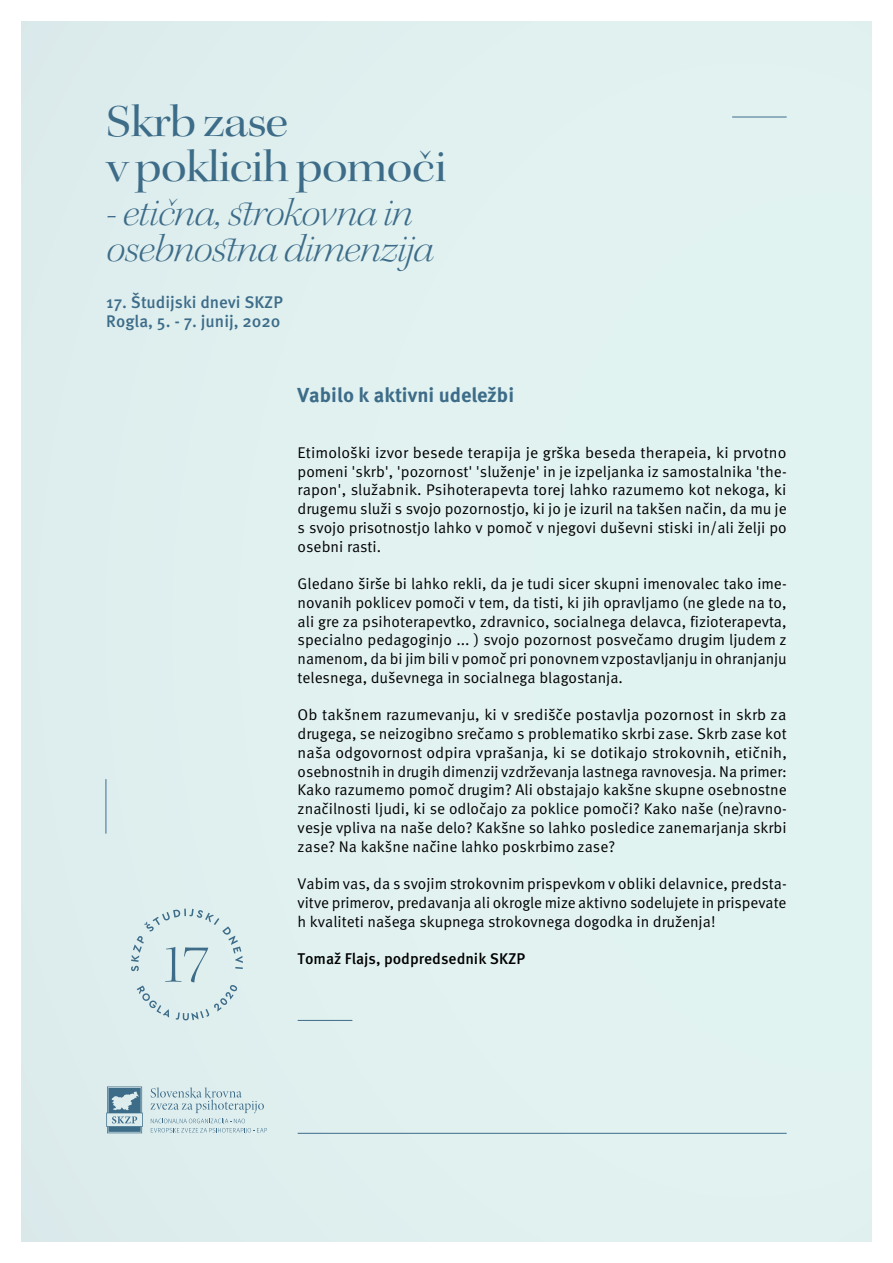
<style>
.page{position:relative;width:893px;height:1263px;background:#fff}
.page>*{position:absolute;margin:0;border:0;box-sizing:border-box;transform-origin:0 0}
.t1{font:45px/44.5px "Kepler Std Ext Disp";letter-spacing:-.02em;color:#3d6c89}
.t2{font:38.25px/35.7px "Kepler Std Light Ext It Disp";letter-spacing:-.02em;color:#3d6c89}
.t3{font:700 20.25px "FF Meta Pro";color:#3d6c89}
.t4{font:500 16.8px/18.8px "FF Meta Pro";color:#3d6c89}
.t5{font:15.6px/18.8px "FF Meta Pro";color:#000;text-align:justify}
.t6{font:500 15.6px "FF Meta Pro";color:#000}
</style>
<div class="page">
<div style="left:21px;top:21px;width:851px;height:1221px;background:#e1f1f0"></div>
<hr style="left:298px;top:1020px;width:54px;height:1px;background:#3d6c89">
<hr style="left:732px;top:117px;width:55px;height:1px;background:#3d6c89">
<hr style="left:298px;top:1133px;width:489px;height:1px;background:#3d6c89">
<svg style="left:131px;top:909px;width:112px;height:111px"></svg>
<svg style="left:106px;top:1086px;width:37px;height:47px"></svg>
<svg style="left:151px;top:1119px;width:116px;height:14px"></svg>
<svg style="left:151px;top:1087px;width:113px;height:26px"></svg>
<hr style="left:106px;top:779px;width:1px;height:55px;background:#3d6c89">
<h1 class="t1" style="left:106px;top:102px;width:342px">Skrb zase<br>v poklicih pomocˇi</h1>
<h2 class="t2" style="left:106px;top:197px;width:329px">- etic ˇna, strokovna in osebnostna dimenzija</h2>
<p class="t4" style="left:106px;top:292px;width:178px">17. Študijski dnevi SKZP<br>Rogla, 5. - 7. junij, 2020</p>
<p class="t3" style="left:298px;top:379px;width:218px">Vabilo k aktivni udeležbi</p>
<p class="t5" style="left:298px;top:442px;width:491px">Etimološki izvor besede terapija je grška beseda therapeia, ki prvotno pomeni 'skrb', 'pozornost' 'služenje' in je izpeljanka iz samostalnika 'the&shy;rapon', služabnik. Psihoterapevta torej lahko razumemo kot nekoga, ki drugemu služi s svojo pozornostjo, ki jo je izuril na takšen način, da mu je s svojo prisotnostjo lahko v pomoč v njegovi duševni stiski in/ali želji po osebni rasti.</p>
<p class="t5" style="left:298px;top:573px;width:491px">Gledano širše bi lahko rekli, da je tudi sicer skupni imenovalec tako ime&shy;novanih poklicev pomoči v tem, da tisti, ki jih opravljamo (ne glede na to, ali gre za psihoterapevtko, zdravnico, socialnega delavca, fizioterapevta, specialno pedagoginjo ... ) svojo pozornost posvečamo drugim ljudem z namenom, da bi jim bili v pomoč pri ponovnem vzpostavljanju in ohranjanju telesnega, duševnega in socialnega blagostanja.</p>
<p class="t5" style="left:298px;top:705px;width:491px">Ob takšnem razumevanju, ki v središče postavlja pozornost in skrb za drugega, se neizogibno srečamo s problematiko skrbi zase. Skrb zase kot naša odgovornost odpira vprašanja, ki se dotikajo strokovnih, etičnih, osebnostnih in drugih dimenzij vzdrževanja lastnega ravnovesja. Na primer:<br>Kako razumemo pomoč drugim? Ali obstajajo kakšne skupne osebnostne značilnosti ljudi, ki se odločajo za poklice pomoči? Kako naše (ne)ravno&shy;vesje vpliva na naše delo? Kakšne so lahko posledice zanemarjanja skrbi zase? Na kakšne načine lahko poskrbimo zase?</p>
<p class="t5" style="left:298px;top:873px;width:490px">Vabim vas, da s svojim strokovnim prispevkom v obliki delavnice, predsta&shy;vitve primerov, predavanja ali okrogle mize aktivno sodelujete in prispevate h kvaliteti našega skupnega strokovnega dogodka in druženja!</p>
<p class="t6" style="left:298px;top:947px;width:229px">Tomaž Flajs, podpredsednik SKZP</p>
</div>
